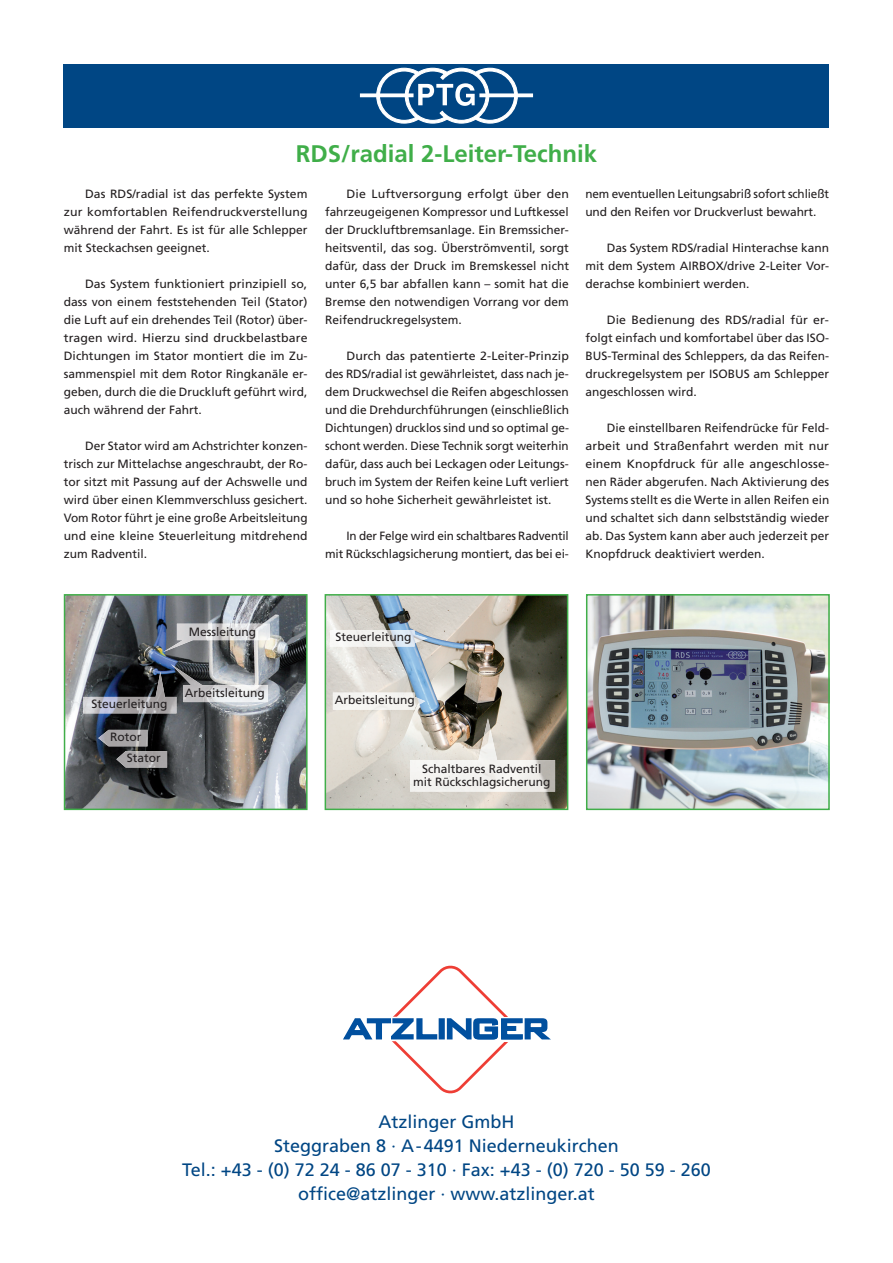
<style>
.page{position:relative;width:893px;height:1263px;background:#fff}
.page>*{position:absolute;margin:0;border:0;box-sizing:border-box;transform-origin:0 0}
.t1{font:700 24px "Frutiger";color:#40ae49}
.t2{font:18px/24px "Frutiger";color:#004684;text-align:center}
.t3{font:12px/18px "Frutiger";color:#231f20;text-align:justify}
</style>
<div class="page">
<div style="left:64px;top:64px;width:765px;height:64px;background:#004684"></div>
<div style="left:360px;top:93px;width:54px;height:4px;border:1px solid #fff"></div>
<div style="left:479px;top:93px;width:54px;height:4px;border:1px solid #fff"></div>
<svg style="left:376px;top:67px;width:142px;height:57px"></svg>
<img style="left:67px;top:597px;width:238px;height:210px">
<div style="left:64px;top:594px;width:244px;height:216px;border:2px solid #40ae49"></div>
<img style="left:171px;top:664px;width:97px;height:38px">
<img style="left:83px;top:672px;width:93px;height:41px">
<img style="left:163px;top:624px;width:107px;height:28px">
<img style="left:116px;top:751px;width:51px;height:16px">
<img style="left:98px;top:730px;width:49px;height:16px">
<img style="left:589px;top:597px;width:238px;height:210px">
<div style="left:586px;top:594px;width:244px;height:216px;border:2px solid #40ae49"></div>
<img style="left:328px;top:597px;width:237px;height:210px">
<div style="left:325px;top:594px;width:243px;height:216px;border:2px solid #40ae49"></div>
<img style="left:333px;top:693px;width:92px;height:17px">
<img style="left:410px;top:718px;width:145px;height:73px">
<img style="left:330px;top:630px;width:98px;height:16px">
<svg style="left:343px;top:965px;width:208px;height:129px"></svg>
<h1 class="t1" style="left:296px;top:140px;width:303px">RDS/radial 2-Leiter-Technik</h1>
<p class="t3" style="left:64px;top:185px;width:245px;text-indent:21px">Das RDS/radial ist das perfekte System zur komfortablen Reifendruckverstellung während der Fahrt. Es ist für alle Schlepper mit Steckachsen geeignet.</p>
<p class="t3" style="left:64px;top:275px;width:245px;text-indent:21px">Das System funktioniert prinzipiell so, dass von einem feststehenden Teil (Stator) die Luft auf ein drehendes Teil (Rotor) über&shy;tragen wird. Hierzu sind druckbelastbare Dichtungen im Stator montiert die im Zu&shy;sammenspiel mit dem Rotor Ringkanäle er&shy;geben, durch die die Druckluft geführt wird, auch während der Fahrt.</p>
<p class="t3" style="left:64px;top:437px;width:245px;text-indent:21px">Der Stator wird am Achstrichter konzen&shy;trisch zur Mittelachse angeschraubt, der Ro&shy;tor sitzt mit Passung auf der Achswelle und wird über einen Klemmverschluss gesichert.<br>Vom Rotor führt je eine große Arbeitsleitung und eine kleine Steuerleitung mitdrehend zum Radventil.</p>
<p class="t3" style="left:325px;top:185px;width:245px;text-indent:21px">Die Luftversorgung erfolgt über den fahrzeugeigenen Kompressor und Luftkessel der Druckluftbremsanlage. Ein Bremssicher&shy;heitsventil, das sog. Überströmventil, sorgt dafür, dass der Druck im Bremskessel nicht unter 6,5 bar abfallen kann – somit hat die Bremse den notwendigen Vorrang vor dem Reifendruckregelsystem.</p>
<p class="t3" style="left:325px;top:347px;width:245px;text-indent:21px">Durch das patentierte 2-Leiter-Prinzip des RDS/radial ist gewährleistet, dass nach je&shy;dem Druckwechsel die Reifen abgeschlossen und die Drehdurchführungen (einschließlich Dichtungen) drucklos sind und so optimal ge&shy;schont werden. Diese Technik sorgt weiterhin dafür, dass auch bei Leckagen oder Leitungs&shy;bruch im System der Reifen keine Luft verliert und so hohe Sicherheit gewährleistet ist.</p>
<p class="t3" style="left:325px;top:527px;width:245px;text-align:right">In der Felge wird ein schaltbares Radventil mit Rückschlagsicherung montiert, das bei ei-</p>
<p class="t3" style="left:585px;top:185px;width:245px">nem eventuellen Leitungsabriß sofort schließt und den Reifen vor Druckverlust bewahrt.</p>
<p class="t3" style="left:585px;top:239px;width:245px;text-indent:21px">Das System RDS/radial Hinterachse kann mit dem System AIRBOX/drive 2-Leiter Vor&shy;derachse kombiniert werden.</p>
<p class="t3" style="left:585px;top:311px;width:245px;text-indent:21px">Die Bedienung des RDS/radial für er&shy;folgt einfach und komfortabel über das ISO-BUS-Terminal des Schleppers, da das Reifen&shy;druckregelsystem per ISOBUS am Schlepper angeschlossen wird.</p>
<p class="t3" style="left:585px;top:419px;width:245px;text-indent:21px">Die einstellbaren Reifendrücke für Feld&shy;arbeit und Straßenfahrt werden mit nur einem Knopfdruck für alle angeschlosse&shy;nen Räder abgerufen. Nach Aktivierung des Systems stellt es die Werte in allen Reifen ein und schaltet sich dann selbstständig wieder ab. Das System kann aber auch jederzeit per Knopfdruck deaktiviert werden.</p>
<p class="t3" style="left:189px;top:622px;width:69px">Messleitung</p>
<p class="t3" style="left:92px;top:695px;width:78px">Steuerleitung</p>
<p class="t3" style="left:110px;top:728px;width:33px">Rotor</p>
<p class="t3" style="left:127px;top:749px;width:36px">Stator</p>
<p class="t3" style="left:185px;top:684px;width:82px">Arbeitsleitung</p>
<p class="t3" style="left:335px;top:628px;width:78px">Steuerleitung</p>
<p class="t3" style="left:335px;top:691px;width:82px">Arbeitsleitung</p>
<p class="t3" style="left:413px;top:762px;width:139px;line-height:13.5px;text-align:center">Schaltbares Radventil mit Rückschlagsicherung</p>
<h2 class="t2" style="left:182px;top:1109px;width:530px">Atzlinger GmbH<br>Steggraben 8 · A-4491 Niederneukirchen<br>Tel.: +43 - (0) 72 24 - 86 07 - 310 · Fax: +43 - (0) 720 - 50 59 - 260 office@atzlinger · www.atzlinger.at</h2>
</div>
